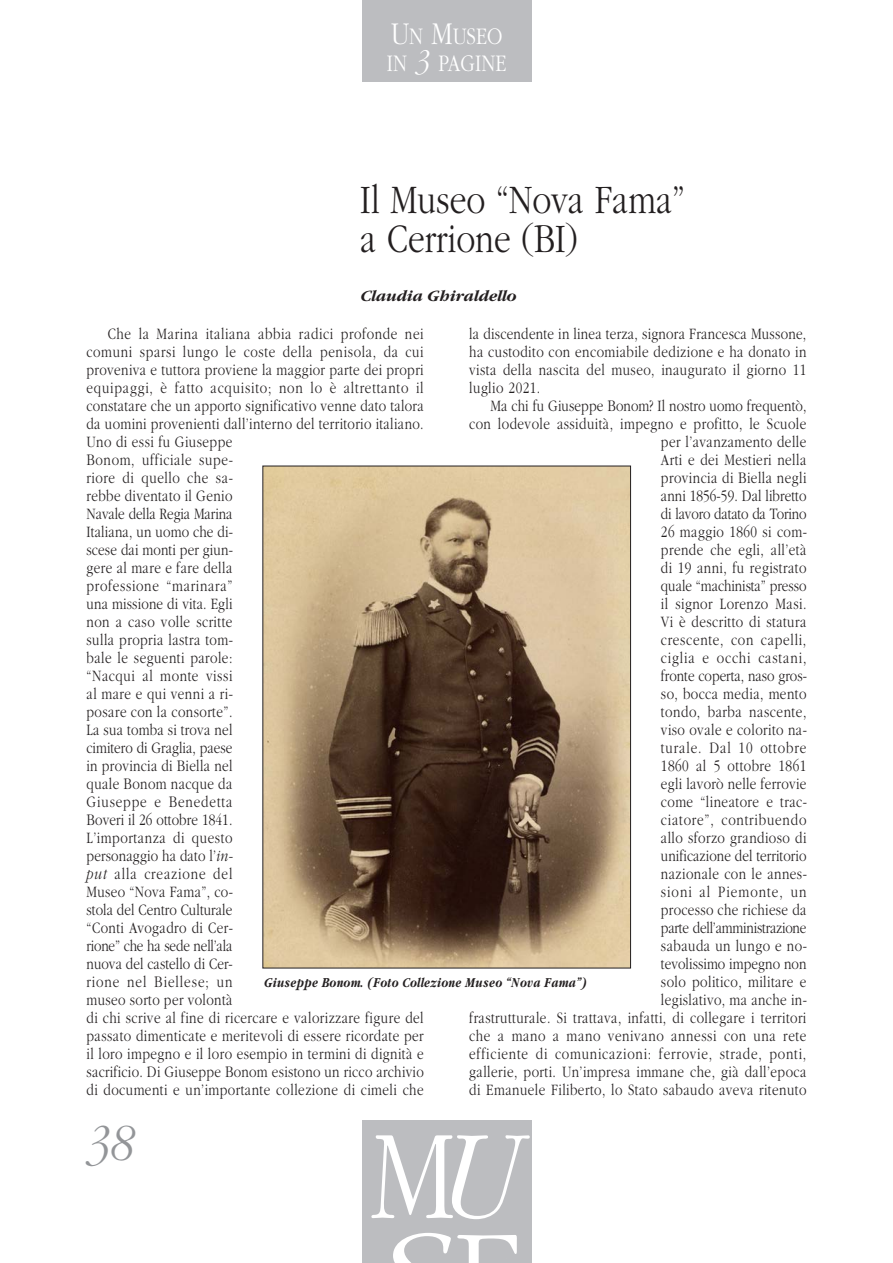
<style>
.page{position:relative;width:893px;height:1263px;background:#fff}
.page>*{position:absolute;margin:0;border:0;box-sizing:border-box;transform-origin:0 0}
.t1{font:300 132px "Garamond";color:#fff;scale:.8 1}
.t2{font:italic 300 54px "Garamond";color:#939598;scale:.8 1}
.t3{font:300 42px "Garamond";color:#231f20;scale:.8 1}
.t4{font:300 24.75px "Garamond";color:#fff;scale:.8 1}
.t5{font:300 16.5px/18px "Garamond";letter-spacing:.035em;color:#231f20;scale:.8 1}
.t6{font:italic 700 16.5px "Garamond";color:#231f20}
.t7{font:italic 700 14.25px "Garamond";letter-spacing:.03em;color:#231f20;scale:.8 1}
.s1{font-size:33px}
.s2{font-style:italic;font-size:33px}
.s3{font-style:italic}
</style>
<div class="page">
<div style="left:362px;top:0;width:170px;height:82px;background:#bcbdc0"></div>
<div style="left:362px;top:1120px;width:169px;height:143px;background:#bcbdc0"></div>
<img style="left:264px;top:468px;width:365px;height:498px">
<p class="t4" style="left:391px;top:26px;width:141px"><span class="s1">U</span>N <span class="s1">M</span>USEO</p>
<p class="t4" style="left:387px;top:53px;width:151px">IN <span class="s2">3</span> PAGINE</p>
<p class="t3" style="left:360px;top:183px;width:407px">Il Museo “Nova Fama”</p>
<p class="t3" style="left:360px;top:223px;width:274px">a Cerrione (BI)</p>
<p class="t6" style="left:360px;top:290px;width:157px">Claudia Ghiraldello</p>
<p class="t5" style="left:87px;top:326px;width:423px;text-indent:21px">Che la Marina italiana abbia radici profonde nei comuni sparsi lungo le coste della penisola, da cui proveniva e tuttora proviene la maggior parte dei propri equipaggi, è fatto acquisito; non lo è altrettanto il constatare che un apporto significativo venne dato talora da uomini provenienti dall’interno del territorio italiano.<br>Uno di essi fu Giuseppe<br>Bonom, ufficiale supe-<br>riore di quello che sa-<br>rebbe diventato il Genio<br>Navale della Regia Marina<br>Italiana, un uomo che di-<br>scese dai monti per giun-<br>gere al mare e fare della<br>professione “marinara”<br>una missione di vita. Egli<br>non a caso volle scritte<br>sulla propria lastra tom-<br>bale le seguenti parole:<br>“Nacqui al monte vissi<br>al mare e qui venni a ri-<br>posare con la consorte”.<br>La sua tomba si trova nel<br>cimitero di Graglia, paese<br>in provincia di Biella nel<br>quale Bonom nacque da<br>Giuseppe e Benedetta<br>Boveri il 26 ottobre 1841.<br>L’importanza di questo<br>personaggio ha dato l’<span class="s3">in-<br>put</span> alla creazione del<br>Museo “Nova Fama”, co-<br>stola del Centro Culturale<br>“Conti Avogadro di Cer-<br>rione” che ha sede nell’ala<br>nuova del castello di Cer-<br>rione nel Biellese; un<br>museo sorto per volontà<br>di chi scrive al fine di ricercare e valorizzare figure del passato dimenticate e meritevoli di essere ricordate per il loro impegno e il loro esempio in termini di dignità e sacrificio. Di Giuseppe Bonom esistono un ricco archivio di documenti e un’importante collezione di cimeli che</p>
<p class="t5" style="left:469px;top:326px;width:423px;text-align:justify">la discendente in linea terza, signora Francesca Mussone, ha custodito con encomiabile dedizione e ha donato in vista della nascita del museo, inaugurato il giorno 11 luglio 2021.</p>
<p class="t5" style="left:469px;top:398px;width:424px;text-align:right">Ma chi fu Giuseppe Bonom? Il nostro uomo frequentò, con lodevole assiduità, impegno e profitto, le Scuole per l’avanzamento delle<br>Arti e dei Mestieri nella<br>provincia di Biella negli<br>anni 1856-59. Dal libretto<br>di lavoro datato da Torino<br>26 maggio 1860 si com-<br>prende che egli, all’età<br>di 19 anni, fu registrato<br>quale “machinista” presso<br>il signor Lorenzo Masi.<br>Vi è descritto di statura<br>crescente, con capelli,<br>ciglia e occhi castani,<br>fronte coperta, naso gros-<br>so, bocca media, mento<br>tondo, barba nascente,<br>viso ovale e colorito na-<br>turale. Dal 10 ottobre<br>1860 al 5 ottobre 1861<br>egli lavorò nelle ferrovie<br>come “lineatore e trac-<br>ciatore”, contribuendo<br>allo sforzo grandioso di<br>unificazione del territorio<br>nazionale con le annes-<br>sioni al Piemonte, un<br>processo che richiese da<br>parte dell’amministrazione<br>sabauda un lungo e no-<br>tevolissimo impegno non<br>solo politico, militare e<br>legislativo, ma anche in-<br>frastrutturale. Si trattava, infatti, di collegare i territori che a mano a mano venivano annessi con una rete efficiente di comunicazioni: ferrovie, strade, ponti, gallerie, porti. Un’impresa immane che, già dall’epoca di Emanuele Filiberto, lo Stato sabaudo aveva ritenuto</p>
<p class="t7" style="left:264px;top:977px;width:405px">Giuseppe Bonom. (Foto Collezione Museo “Nova Fama”)</p>
<p class="t2" style="left:87px;top:1122px;width:61px">38</p>
<p class="t1" style="left:371px;top:1124px;width:180px">M<span class="s3">U</span></p>
</div>
